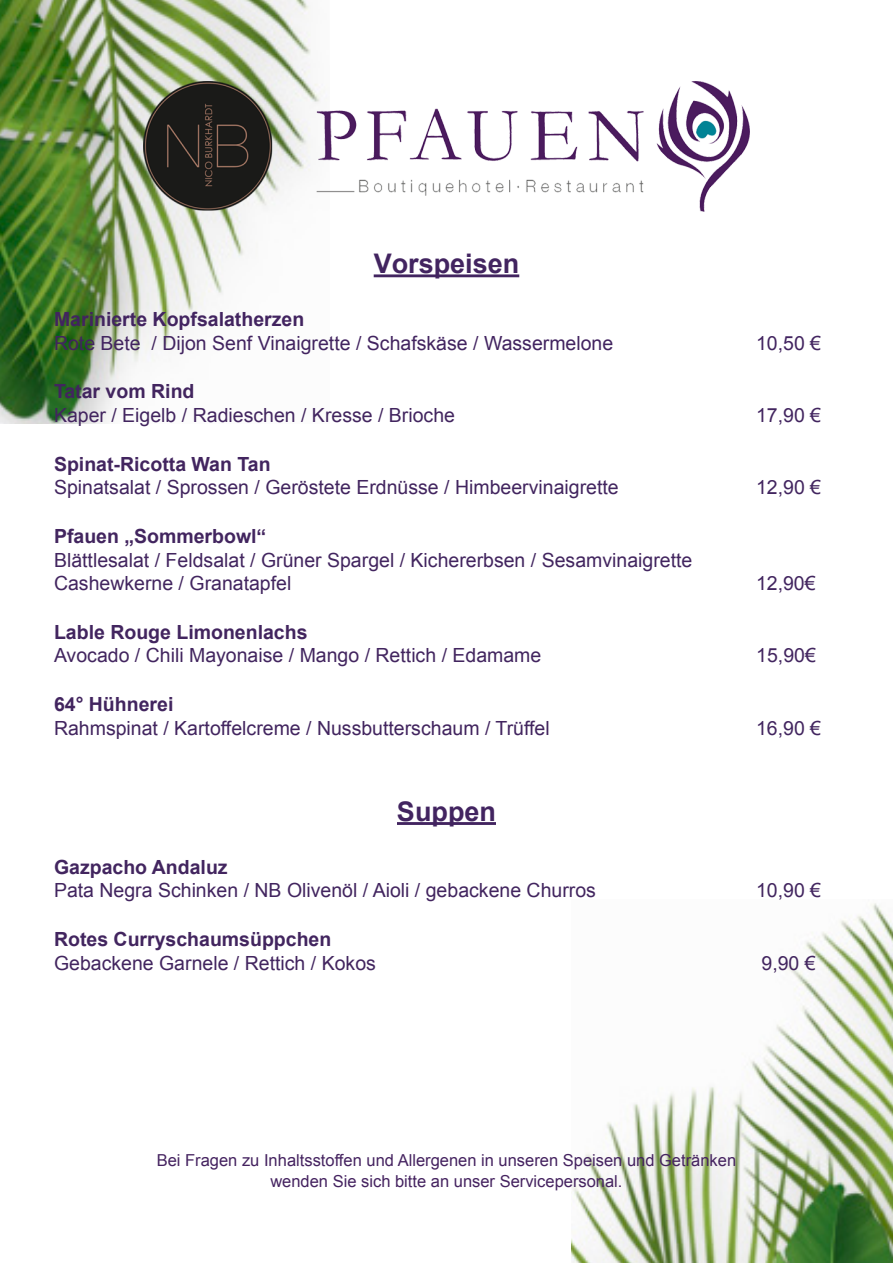
<style>
.page{position:relative;width:893px;height:1263px;background:#fff}
.page>*{position:absolute;margin:0;border:0;box-sizing:border-box;transform-origin:0 0}
.t1{font:700 27px "Arial";color:#422460}
.t2{font:19.5px/23.4px "Arial";color:#42255f}
.t3{font:19.5px/23.4px "Arial";color:#422460}
.t4{font:16.5px "Arial";color:#452360}
.s1{font-weight:700}
</style>
<div class="page">
<img style="left:0;top:0;width:311px;height:423px">
<img style="left:571px;top:903px;width:322px;height:360px">
<hr style="left:374px;top:274px;width:145px;height:3px;background:#422460">
<hr style="left:397px;top:822px;width:99px;height:3px;background:#422460">
<img style="left:144px;top:82px;width:605px;height:129px">
<p class="t1" style="left:374px;top:246px;width:147px">Vorspeisen</p>
<p class="t3" style="left:54px;top:308px;width:561px"><span class="s1">Marinierte Kopfsalatherzen<br></span>Rote Bete / Dijon Senf Vinaigrette / Schafskäse / Wassermelone</p>
<p class="t2" style="left:54px;top:380px;width:403px"><span class="s1">Tatar vom Rind<br></span>Kaper / Eigelb / Radieschen / Kresse / Brioche</p>
<p class="t2" style="left:54px;top:452px;width:566px"><span class="s1">Spinat-Ricotta Wan Tan<br></span>Spinatsalat / Sprossen / Geröstete Erdnüsse / Himbeervinaigrette</p>
<p class="t2" style="left:54px;top:525px;width:640px"><span class="s1">Pfauen „Sommerbowl“<br></span>Blättlesalat / Feldsalat / Grüner Spargel / Kichererbsen / Sesamvinaigrette<br>Cashewkerne / Granatapfel</p>
<p class="t2" style="left:54px;top:620px;width:489px"><span class="s1">Lable Rouge Limonenlachs<br></span>Avocado / Chili Mayonaise / Mango / Rettich / Edamame</p>
<p class="t2" style="left:54px;top:693px;width:497px"><span class="s1">64° Hühnerei<br></span>Rahmspinat / Kartoffelcreme / Nussbutterschaum / Trüffel</p>
<p class="t1" style="left:397px;top:793px;width:101px">Suppen</p>
<p class="t2" style="left:54px;top:855px;width:543px"><span class="s1">Gazpacho Andaluz<br></span>Pata Negra Schinken / NB Olivenöl / Aioli / gebackene Churros</p>
<p class="t2" style="left:54px;top:928px;width:323px"><span class="s1">Rotes Curryschaumsüppchen<br></span>Gebackene Garnele / Rettich / Kokos</p>
<p class="t3" style="left:756px;top:331px;width:67px">10,50 €</p>
<p class="t2" style="left:756px;top:404px;width:67px">17,90 €</p>
<p class="t2" style="left:756px;top:476px;width:67px">12,90 €</p>
<p class="t2" style="left:756px;top:572px;width:61px">12,90€</p>
<p class="t2" style="left:756px;top:644px;width:61px">15,90€</p>
<p class="t2" style="left:756px;top:716px;width:67px">16,90 €</p>
<p class="t2" style="left:756px;top:879px;width:67px">10,90 €</p>
<p class="t2" style="left:761px;top:951px;width:56px">9,90 €</p>
<p class="t4" style="left:157px;top:1149px;width:581px">Bei Fragen zu Inhaltsstoffen und Allergenen in unseren Speisen und Getränken</p>
<p class="t4" style="left:270px;top:1171px;width:354px">wenden Sie sich bitte an unser Servicepersonal.</p>
</div>
